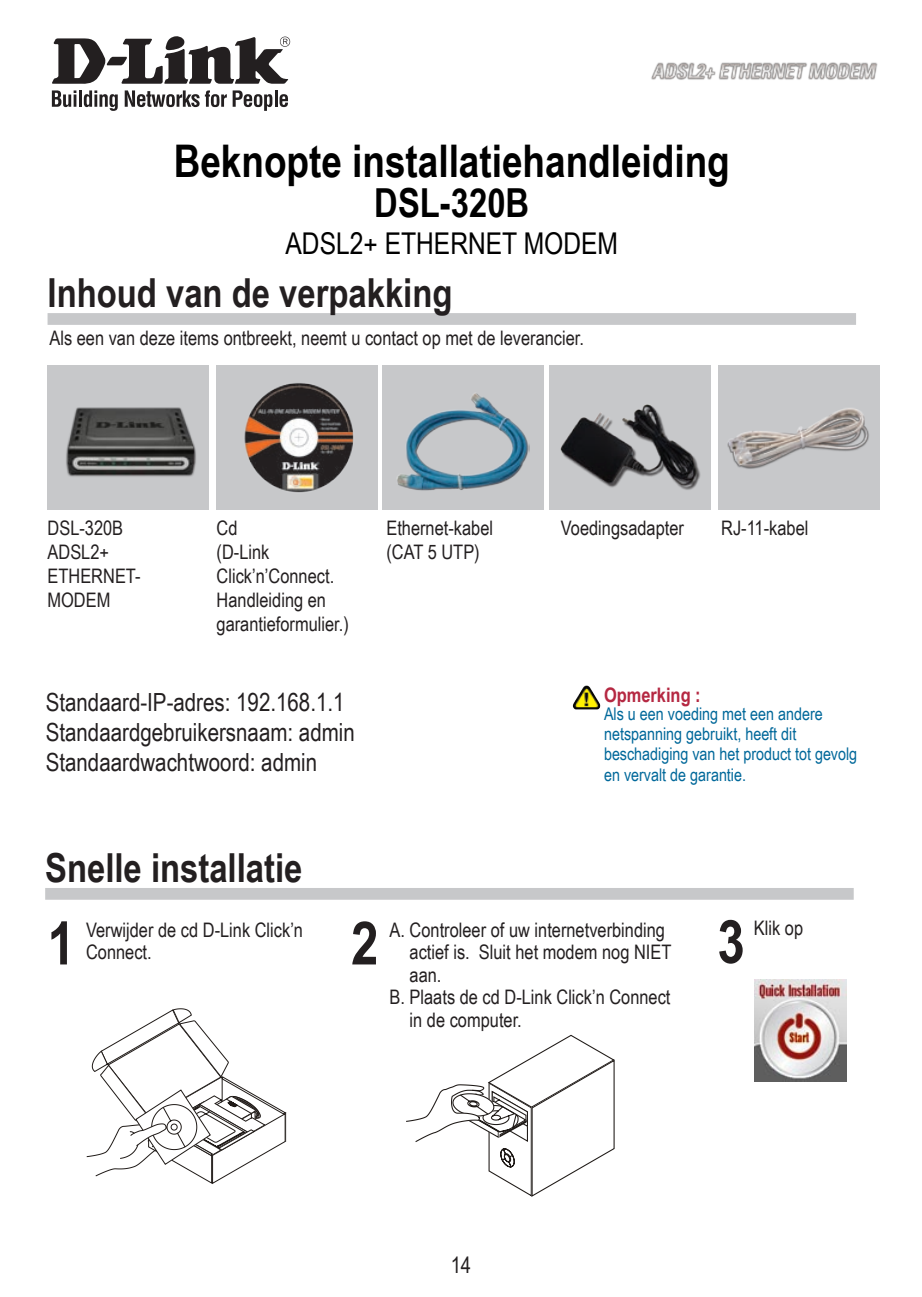
<style>
.page{position:relative;width:922px;height:1297px;background:#fff}
.page>*{position:absolute;margin:0;border:0;box-sizing:border-box;transform-origin:0 0}
.t1{font:700 60px "Arial Narrow";color:#231f20}
.t2{font:700 45px "Arial Narrow";color:#000}
.t3{font:700 40px "Arial Narrow";color:#231f20}
.t4{font:700 40px "Arial Narrow";color:#000}
.t5{font:30px "Arial Narrow";color:#000}
.t6{font:25px/30px "Arial Narrow";color:#231f20}
.t7{font:22.5px "Arial Narrow";color:#231f20}
.t8{font:20px/24px "Arial Narrow";color:#231f20}
.t9{font:700 20px "Arial Narrow";color:#b52842}
.t10{font:17.5px/20.5px "Arial Narrow";color:#00689a}
</style>
<div class="page">
<svg style="left:52px;top:90px;width:24px;height:17px"></svg>
<hr style="left:79px;top:90px;width:3px;height:17px;background:#231f20">
<svg style="left:84px;top:90px;width:34px;height:21px"></svg>
<svg style="left:125px;top:90px;width:74px;height:17px"></svg>
<svg style="left:205px;top:90px;width:67px;height:21px"></svg>
<hr style="left:274px;top:90px;width:3px;height:17px;background:#231f20">
<svg style="left:279px;top:94px;width:9px;height:13px"></svg>
<svg style="left:52px;top:36px;width:238px;height:48px"></svg>
<img style="left:651px;top:62px;width:227px;height:18px">
<div style="left:45px;top:888px;width:808px;height:12px;background:#c7c8ca"></div>
<div style="left:48px;top:313px;width:807px;height:12px;background:#c7c8ca"></div>
<img style="left:572px;top:685px;width:28px;height:25px">
<svg style="left:86px;top:1008px;width:200px;height:176px"></svg>
<svg style="left:406px;top:1034px;width:209px;height:163px"></svg>
<div style="left:48px;top:365px;width:161px;height:144px;background:#c7c8ca"></div>
<div style="left:216px;top:365px;width:161px;height:144px;background:#c7c8ca"></div>
<div style="left:382px;top:365px;width:162px;height:144px;background:#c7c8ca"></div>
<div style="left:549px;top:365px;width:161px;height:144px;background:#c7c8ca"></div>
<div style="left:718px;top:365px;width:161px;height:144px;background:#c7c8ca"></div>
<img style="left:397px;top:393px;width:133px;height:98px">
<img style="left:727px;top:408px;width:142px;height:61px">
<img style="left:560px;top:404px;width:141px;height:86px">
<img style="left:244px;top:383px;width:110px;height:110px">
<img style="left:754px;top:980px;width:92px;height:101px">
<img style="left:66px;top:407px;width:130px;height:70px">
<h2 class="t2" style="left:174px;top:127px;width:557px">Beknopte installatiehandleiding</h2>
<h3 class="t4" style="left:374px;top:173px;width:156px">DSL-320B</h3>
<h3 class="t5" style="left:285px;top:221px;width:334px">ADSL2+ ETHERNET MODEM</h3>
<h3 class="t3" style="left:48px;top:263px;width:406px">Inhoud van de verpakking</h3>
<p class="t8" style="left:49px;top:325px;width:536px">Als een van deze items ontbreekt, neemt u contact op met de leverancier.</p>
<p class="t8" style="left:48px;top:516px;width:94px">DSL-320B<br>ADSL2+<br>ETHERNET-<br>MODEM</p>
<p class="t8" style="left:216px;top:516px;width:134px">Cd<br>(D-Link<br>Click’n’Connect.<br>Handleiding en garantieformulier.)</p>
<p class="t8" style="left:386px;top:516px;width:108px">Ethernet-kabel (CAT 5 UTP)</p>
<p class="t8" style="left:560px;top:516px;width:125px">Voedingsadapter</p>
<p class="t8" style="left:721px;top:516px;width:89px">RJ-11 -kabel</p>
<p class="t6" style="left:46px;top:686px;width:310px">Standaard-IP-adres: 1 92.1 68.1 .1<br>Standaardgebruikersnaam: admin<br>Standaardwachtwoord: admin</p>
<h3 class="t3" style="left:45px;top:838px;width:259px">Snelle installatie</h3>
<p class="t9" style="left:604px;top:680px;width:98px">Opmerking :</p>
<p class="t10" style="left:604px;top:703px;width:255px">Als u een voeding met een andere netspanning gebruikt, heeft dit beschadiging van het product tot gevolg en vervalt de garantie.</p>
<h1 class="t1" style="left:48px;top:898px;width:29px">1</h1>
<p class="t8" style="left:86px;top:917px;width:218px;line-height:22.5px">Verwijder de cd D-Link Click’n<br>Connect.</p>
<h1 class="t1" style="left:351px;top:898px;width:29px">2</h1>
<p class="t8" style="left:389px;top:917px;width:277px">A. Controleer of uw internetverbinding</p>
<p class="t8" style="left:409px;top:939px;width:263px">actief is. Sluit het modem nog NIET</p>
<p class="t8" style="left:409px;top:962px;width:33px">aan.</p>
<p class="t8" style="left:389px;top:984px;width:282px">B. Plaats de cd D-Link Click’n Connect</p>
<p class="t8" style="left:409px;top:1007px;width:114px">in de computer.</p>
<h1 class="t1" style="left:717px;top:896px;width:29px">3</h1>
<p class="t8" style="left:753px;top:915px;width:51px">Klik op</p>
<p class="t7" style="left:450px;top:1248px;width:10px">14</p>
</div>
